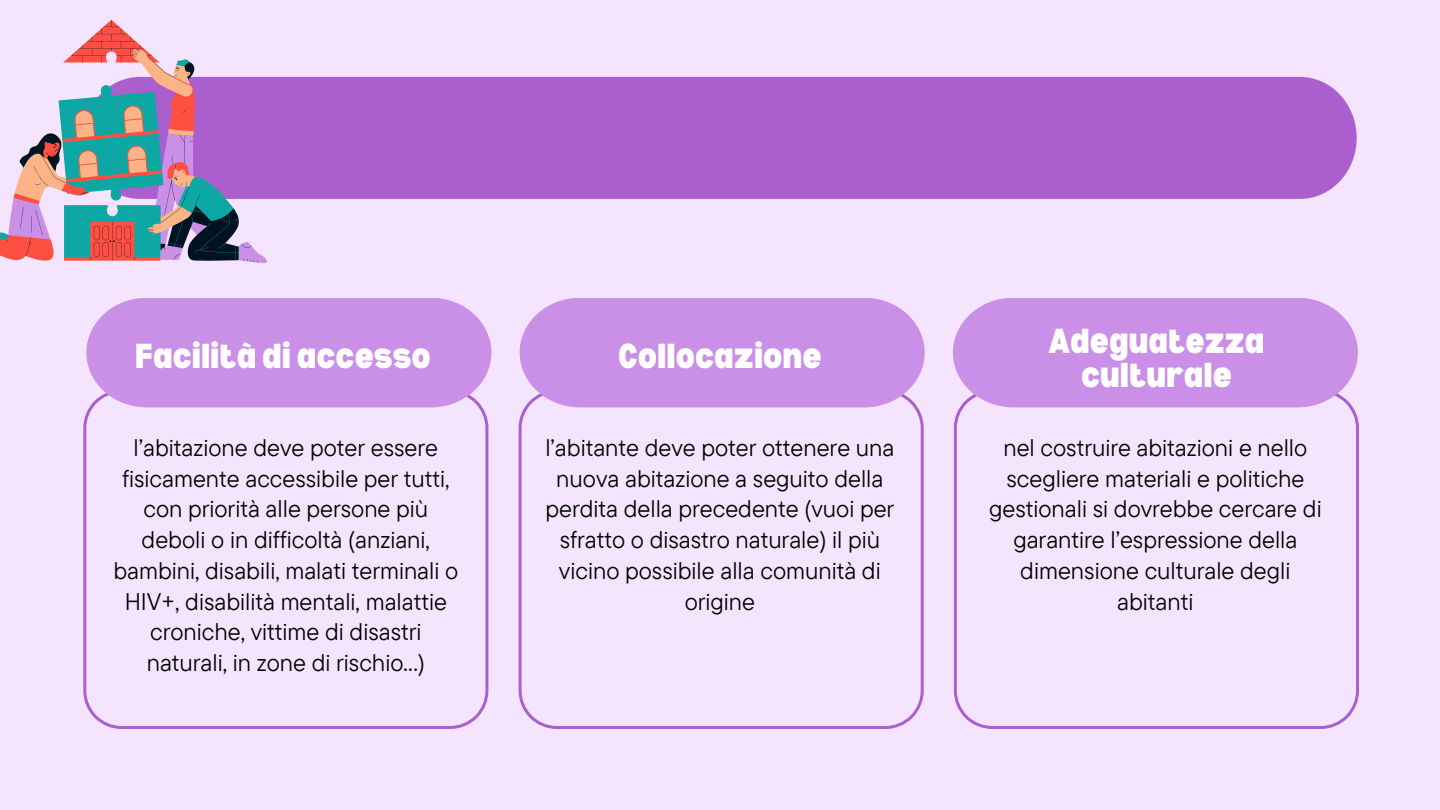
<style>
.page{position:relative;width:1440px;height:810px;background:#f5e4fd}
.page>*{position:absolute;margin:0;border:0;box-sizing:border-box;transform-origin:0 0}
.t1{font:900 semi-condensed 34px "Bernoru";color:#fff}
.t2{font:900 semi-condensed 33.9px/33.8px "Bernoru";color:#fff;text-align:center}
.t3{font:24px/30.8px "TT Commons Pro";color:#000;text-align:center}
</style>
<div class="page">
<div style="left:83px;top:77px;width:1274px;height:122px;background:#ab5fcf;border-radius:59px"></div>
<svg style="left:519px;top:407px;width:405px;height:322px"></svg>
<svg style="left:954px;top:407px;width:405px;height:322px"></svg>
<div style="left:520px;top:298px;width:405px;height:109px;background:#ca8fe6"></div>
<svg style="left:83px;top:407px;width:405px;height:322px"></svg>
<div style="left:86px;top:298px;width:405px;height:109px;background:#ca8fe6"></div>
<div style="left:953px;top:298px;width:405px;height:109px;background:#ca8fe6"></div>
<svg style="left:76px;top:20px;width:192px;height:243px"></svg>
<svg style="left:0;top:51px;width:257px;height:212px"></svg>
<p class="t2" style="left:135px;top:337px;width:297px">Facilità di accesso</p>
<p class="t3" style="left:113px;top:432px;width:346px">l’abitazione deve poter essere fisicamente accessibile per tutti, con priorità alle persone più deboli o in difficoltà (anziani, bambini, disabili, malati terminali o HIV+, disabilità mentali, malattie croniche, vittime di disastri naturali, in zone di rischio…)</p>
<h1 class="t1" style="left:618px;top:336px;width:205px">Collocazione</h1>
<h1 class="t3" style="left:545px;top:432px;width:351px">l’abitante deve poter ottenere una nuova abitazione a seguito della perdita della precedente (vuoi per sfratto o disastro naturale) il più vicino possibile alla comunità di origine</h1>
<p class="t2" style="left:1049px;top:323px;width:217px">Adeguatezza culturale</p>
<h1 class="t3" style="left:989px;top:432px;width:334px">nel costruire abitazioni e nello scegliere materiali e politiche gestionali si dovrebbe cercare di garantire l’espressione della dimensione culturale degli abitanti</h1>
</div>
